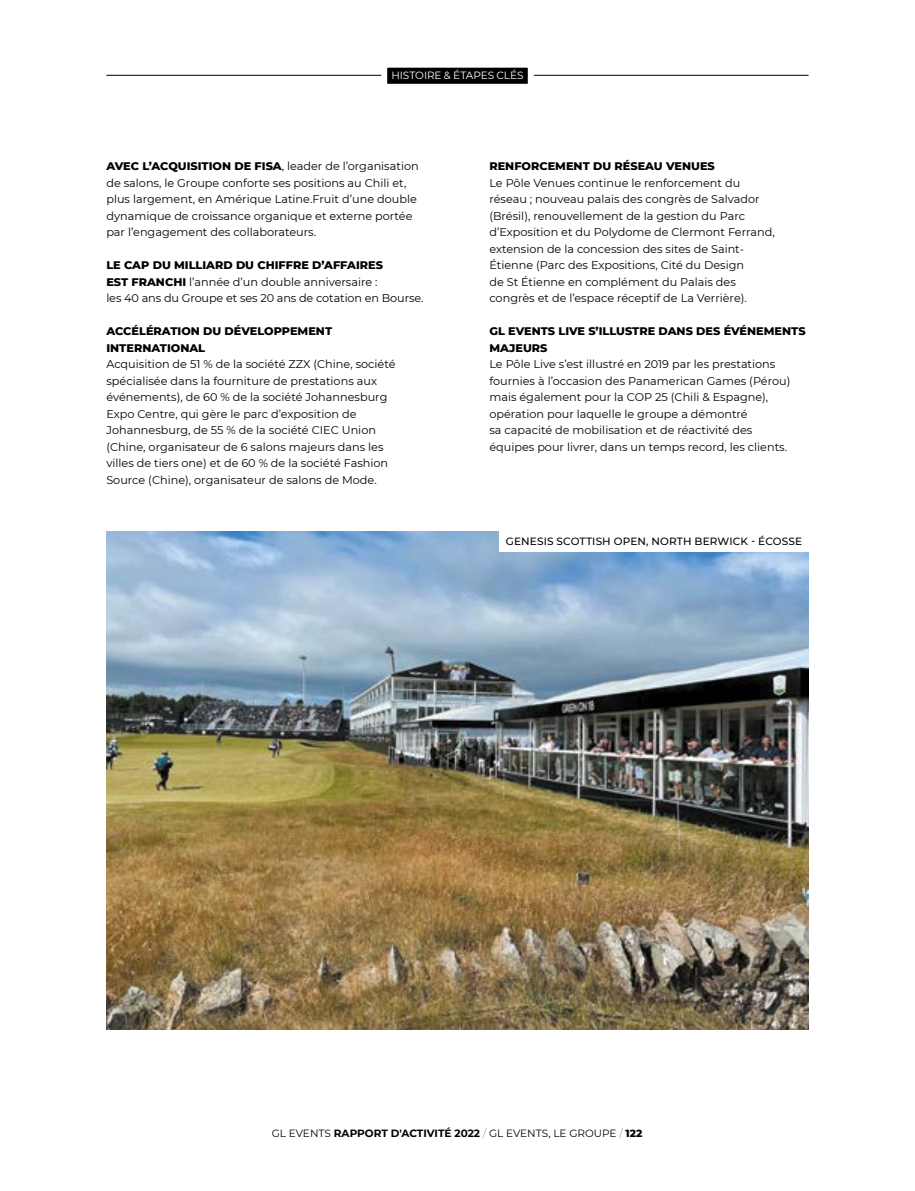
<style>
.page{position:relative;width:915px;height:1191px;background:#fff}
.page>*{position:absolute;margin:0;border:0;box-sizing:border-box;transform-origin:0 0}
.t1{font:11.25px/16.5px "Montserrat";color:#000}
.t2{font:800 11.25px/16.5px "Montserrat";color:#000}
.t3{font:10.5px "Montserrat";color:#000}
.t4{font:500 10.5px "Montserrat";letter-spacing:.01em;color:#000}
.t5{font:10.5px "Montserrat";letter-spacing:-.005em;color:#fff}
.s1{font-weight:800}
.s2{font-weight:700}
.s3{font-weight:100}
</style>
<div class="page">
<img style="left:106px;top:531px;width:702px;height:498px">
<div style="left:499px;top:531px;width:309px;height:21px;background:#fff"></div>
<hr style="left:106px;top:75px;width:702px;height:1px;background:#000">
<div style="left:384px;top:65px;width:146px;height:22px;background:#000"></div>
<div style="left:381px;top:62px;width:152px;height:28px;border:6px solid #fff"></div>
<p class="t5" style="left:391px;top:68px;width:133px">HISTOIRE &amp; ÉTAPES CLÉS</p>
<p class="t1" style="left:106px;top:157px;width:314px"><span class="s1">AVEC L’ACQUISITION DE FISA</span>, leader de l’organisation de salons, le Groupe conforte ses positions au Chili et, plus largement, en Amérique Latine.Fruit d’une double dynamique de croissance organique et externe portée par l’engagement des collaborateurs.</p>
<p class="t1" style="left:106px;top:256px;width:318px"><span class="s1">LE CAP DU MILLIARD DU CHIFFRE D’AFFAIRES<br>EST FRANCHI</span> l’année d’un double anniversaire :<br>les 40 ans du Groupe et ses 20 ans de cotation en Bourse.</p>
<p class="t2" style="left:106px;top:322px;width:227px">ACCÉLÉRATION DU DÉVELOPPEMENT<br>INTERNATIONAL</p>
<p class="t1" style="left:106px;top:355px;width:290px">Acquisition de 51 % de la société ZZX (Chine, société spécialisée dans la fourniture de prestations aux événements), de 60 % de la société Johannesburg Expo Centre, qui gère le parc d’exposition de Johannesburg, de 55 % de la société CIEC Union (Chine, organisateur de 6 salons majeurs dans les villes de tiers one) et de 60 % de la société Fashion Source (Chine), organisateur de salons de Mode.</p>
<p class="t2" style="left:489px;top:157px;width:227px">RENFORCEMENT DU RÉSEAU VENUES</p>
<p class="t1" style="left:489px;top:174px;width:287px">Le Pôle Venues continue le renforcement du réseau ; nouveau palais des congrès de Salvador (Brésil), renouvellement de la gestion du Parc d’Exposition et du Polydome de Clermont Ferrand, extension de la concession des sites de Saint-Étienne (Parc des Expositions, Cité du Design<br>de St Étienne en complément du Palais des congrès et de l’espace réceptif de La Verrière).</p>
<p class="t2" style="left:489px;top:322px;width:317px">GL EVENTS LIVE S’ILLUSTRE DANS DES ÉVÉNEMENTS<br>MAJEURS</p>
<p class="t1" style="left:489px;top:356px;width:302px">Le Pôle Live s’est illustré en 2019 par les prestations fournies à l’occasion des Panamerican Games (Pérou) mais également pour la COP 25 (Chili &amp; Espagne), opération pour laquelle le groupe a démontré<br>sa capacité de mobilisation et de réactivité des équipes pour livrer, dans un temps record, les clients.</p>
<p class="t4" style="left:505px;top:534px;width:298px">GENESIS SCOTTISH OPEN, NORTH BERWICK - ÉCOSSE</p>
<p class="t3" style="left:272px;top:1126px;width:372px">GL EVENTS <span class="s2">RAPPORT D'ACTIVITÉ 2022</span> <span class="s3">/</span> GL EVENTS, LE GROUPE <span class="s3">/</span> <span class="s1">122</span></p>
</div>
